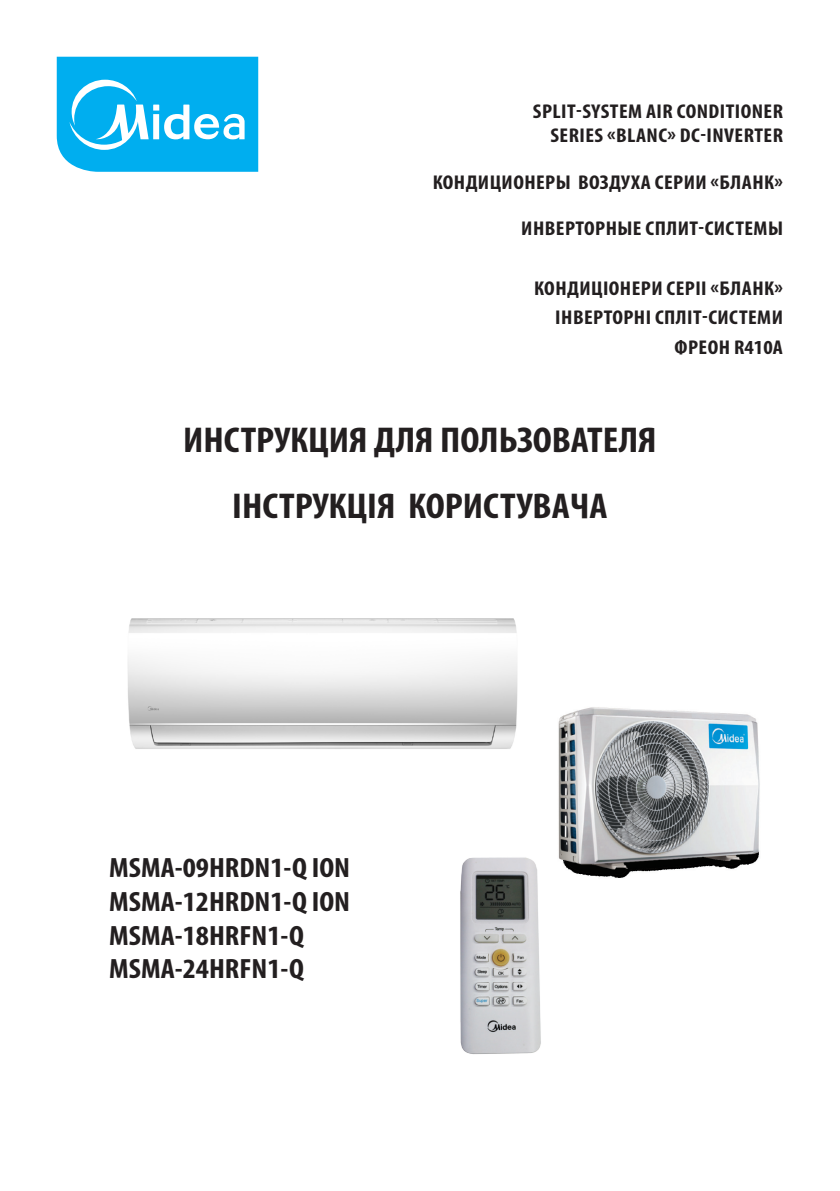
<style>
.page{position:relative;width:840px;height:1191px;background:#fff}
.page>*{position:absolute;margin:0;border:0;box-sizing:border-box;transform-origin:0 0}
.t1{font:700 condensed 36px/65.8px "Myriad Pro";color:#231f20;text-align:center;scale:1.1 1}
.t2{font:700 condensed 28px/33.6px "Myriad Pro";color:#231f20;scale:1.1 1}
.t3{font:700 condensed 20px/24px "Myriad Pro";letter-spacing:.02em;color:#231f20;text-align:right;scale:1.1 1}
</style>
<div class="page">
<svg style="left:57px;top:57px;width:201px;height:115px;background:#22b8f1"></svg>
<img style="left:558px;top:707px;width:202px;height:171px">
<img style="left:128px;top:618px;width:390px;height:131px">
<img style="left:460px;top:857px;width:81px;height:184px">
<svg style="left:460px;top:1041px;width:81px;height:13px"></svg>
<svg style="left:460px;top:1046px;width:54px;height:8px"></svg>
<p class="t3" style="left:532px;top:99px;width:229px">SPLIT-SYSTEM AIR CONDITIONER<br>SERIES «BLANC» DC-INVERTER</p>
<p class="t3" style="left:432px;top:170px;width:21px">Кондиционеры</p>
<p class="t3" style="left:578px;top:170px;width:8px">возд</p>
<p class="t3" style="left:621px;top:170px;width:41px">уха серии</p>
<p class="t3" style="left:710px;top:170px;width:67px">«БЛАНК»</p>
<p class="t3" style="left:521px;top:216px;width:11px">инверторные</p>
<p class="t3" style="left:645px;top:216px;width:65px">сплит-системы</p>
<p class="t3" style="left:533px;top:276px;width:20px">Кондиціонери</p>
<p class="t3" style="left:666px;top:276px;width:8px">серіі</p>
<p class="t3" style="left:710px;top:276px;width:67px">«БЛАНК»</p>
<p class="t3" style="left:555px;top:305px;width:150px">ІНВЕРТОРНІ спліт-системи</p>
<p class="t3" style="left:674px;top:335px;width:100px">ФРЕОН R410A</p>
<h1 class="t1" style="left:183px;top:406px;width:413px">ИНСТРУКЦИЯ ДЛЯ ПОЛЬЗОВАТЕЛЯ<br>ІНСТРУКЦІЯ КОРИСТУВАЧА</h1>
<h2 class="t2" style="left:109px;top:850px;width:220px">MSMA-09HRDN1-Q ION<br>MSMA-12HRDN1-Q ION<br>MSMA-18HRFN1-Q<br>MSMA-24HRFN1-Q</h2>
</div>
